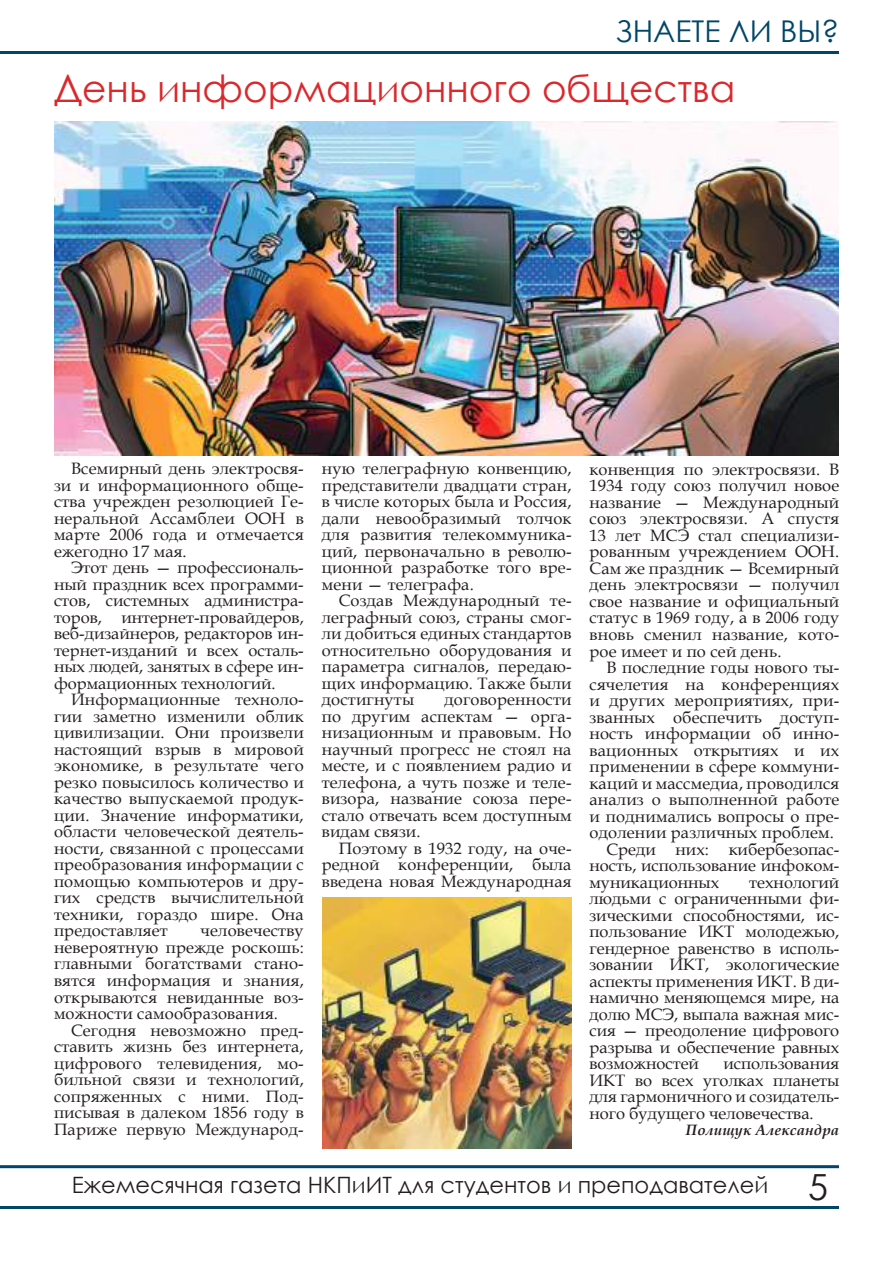
<style>
.page{position:relative;width:893px;height:1263px;background:#fff}
.page>*{position:absolute;margin:0;border:0;box-sizing:border-box;transform-origin:0 0}
.t1{font:37.5px "Century Gothic";color:#da282c}
.t2{font:30px "Century Gothic";color:#004668}
.t3{font:22.5px "Century Gothic";color:#241f1f}
.t4{font:16.5px/16.5px "Book Antiqua";letter-spacing:.01em;color:#241f1f;text-align:justify}
.t5{font:italic 700 15px "Book Antiqua";letter-spacing:.01em;color:#241f1f}
.s1{font-size:36px}
</style>
<div class="page">
<hr style="left:0;top:1165px;width:839px;height:3px;background:#004668">
<hr style="left:0;top:1206px;width:839px;height:3px;background:#004668">
<hr style="left:0;top:51px;width:839px;height:3px;background:#004668">
<img style="left:322px;top:897px;width:250px;height:251px">
<img style="left:54px;top:121px;width:784px;height:334px">
<h2 class="t2" style="left:615px;top:10px;width:225px">ЗНАЕТЕ ЛИ ВЫ?</h2>
<h1 class="t1" style="left:54px;top:62px;width:683px">День информационного общества</h1>
<p class="t4" style="left:54px;top:460px;width:251px;text-indent:17px">Всемирный день электросвя&shy;зи и информационного обще&shy;ства учрежден резолюцией Ге&shy;неральной Ассамблеи ООН в марте 2006 года и отмечается ежегодно 17 мая.</p>
<p class="t4" style="left:54px;top:559px;width:251px;text-indent:17px">Этот день — профессиональ&shy;ный праздник всех программи&shy;стов, системных администра&shy;торов, интернет-провайдеров, веб-дизайнеров, редакторов ин&shy;тернет-изданий и всех осталь&shy;ных людей, занятых в сфере ин&shy;формационных технологий.</p>
<p class="t4" style="left:54px;top:691px;width:251px;text-indent:17px">Информационные техноло&shy;гии заметно изменили облик цивилизации. Они произвели настоящий взрыв в мировой экономике, в результате чего резко повысилось количество и качество выпускаемой продук&shy;ции. Значение информатики, области человеческой деятель&shy;ности, связанной с процессами преобразования информации с помощью компьютеров и дру&shy;гих средств вычислительной техники, гораздо шире. Она предоставляет</p>
<p class="t4" style="left:54px;top:922px;width:251px;text-indent:147px">человечеству невероятную прежде роскошь: главными богатствами стано&shy;вятся информация и знания, открываются невиданные воз&shy;можности самообразования.</p>
<p class="t4" style="left:54px;top:1021px;width:251px;text-indent:17px">Сегодня невозможно пред&shy;ставить жизнь без интернета, цифрового телевидения, мо&shy;бильной связи и технологий, сопряженных с ними. Под&shy;писывая в далеком 1856 году в Париже первую Международ-</p>
<p class="t4" style="left:322px;top:460px;width:251px">ную телеграфную конвенцию, представители двадцати стран, в числе которых была и Россия, дали невообразимый толчок для развития телекоммуника&shy;ций, первоначально в револю&shy;ционной разработке того вре&shy;мени — телеграфа.</p>
<p class="t4" style="left:322px;top:592px;width:251px;text-indent:17px">Создав Международный те&shy;леграфный союз, страны смог&shy;ли добиться единых стандартов относительно оборудования и параметра сигналов, передаю&shy;щих информацию. Также были достигнуты</p>
<p class="t4" style="left:322px;top:691px;width:251px;text-indent:123px">договоренности по другим аспектам — орга&shy;низационным и правовым. Но научный прогресс не стоял на месте, и с появлением радио и телефона, а чуть позже и теле&shy;визора, название союза пере&shy;стало отвечать всем доступным видам связи.</p>
<p class="t4" style="left:322px;top:840px;width:251px;text-indent:17px">Поэтому в 1932 году, на оче&shy;редной конференции, была введена новая Международная</p>
<p class="t4" style="left:589px;top:461px;width:251px">конвенция по электросвязи. В 1934 году союз получил новое название — Международный союз электросвязи. А спустя 13 лет МСЭ стал специализи&shy;рованным учреждением ООН.<br>Сам же праздник — Всемирный день электросвязи — получил свое название и официальный статус в 1969 году, а в 2006 году вновь сменил название, кото&shy;рое имеет и по сей день.</p>
<p class="t4" style="left:606px;top:659px;width:234px">В последние годы нового ты-</p>
<p class="t4" style="left:589px;top:675px;width:251px">сячелетия на конференциях</p>
<p class="t4" style="left:589px;top:692px;width:251px">и других мероприятиях, при-</p>
<p class="t4" style="left:589px;top:708px;width:251px">званных обеспечить доступ-</p>
<p class="t4" style="left:589px;top:725px;width:251px">ность информации об инно-</p>
<p class="t4" style="left:589px;top:741px;width:251px">вационных открытиях и их</p>
<p class="t4" style="left:589px;top:758px;width:251px">применении в сфере коммуни-</p>
<p class="t4" style="left:589px;top:774px;width:251px">каций и массмедиа, проводился</p>
<p class="t4" style="left:589px;top:791px;width:251px">анализ о выполненной работе</p>
<p class="t4" style="left:589px;top:807px;width:251px">и поднимались вопросы о пре-</p>
<p class="t4" style="left:589px;top:824px;width:246px">одолении различных проблем.</p>
<p class="t4" style="left:606px;top:840px;width:234px">Среди них: кибербезопас-</p>
<p class="t4" style="left:589px;top:857px;width:251px">ность, использование инфоком-</p>
<p class="t4" style="left:589px;top:873px;width:131px">муникационных</p>
<p class="t4" style="left:589px;top:873px;width:251px;text-indent:160px">технологий людьми с ограниченными фи&shy;зическими способностями, ис&shy;пользование ИКТ молодежью, гендерное равенство в исполь&shy;зовании ИКТ, экологические аспекты применения ИКТ. В ди&shy;намично меняющемся мире, на долю МСЭ, выпала важная мис&shy;сия — преодоление цифрового разрыва и обеспечение равных возможностей</p>
<p class="t4" style="left:589px;top:1055px;width:251px;text-indent:134px">использования ИКТ во всех уголках планеты для гармоничного и созидатель&shy;ного будущего человечества.</p>
<p class="t5" style="left:686px;top:1119px;width:155px">Полищук Александра</p>
<h3 class="t3" style="left:72px;top:1169px;width:758px">Ежемесячная газета НКПиИТ для студентов и преподавателей <span class="s1">5</span></h3>
</div>
